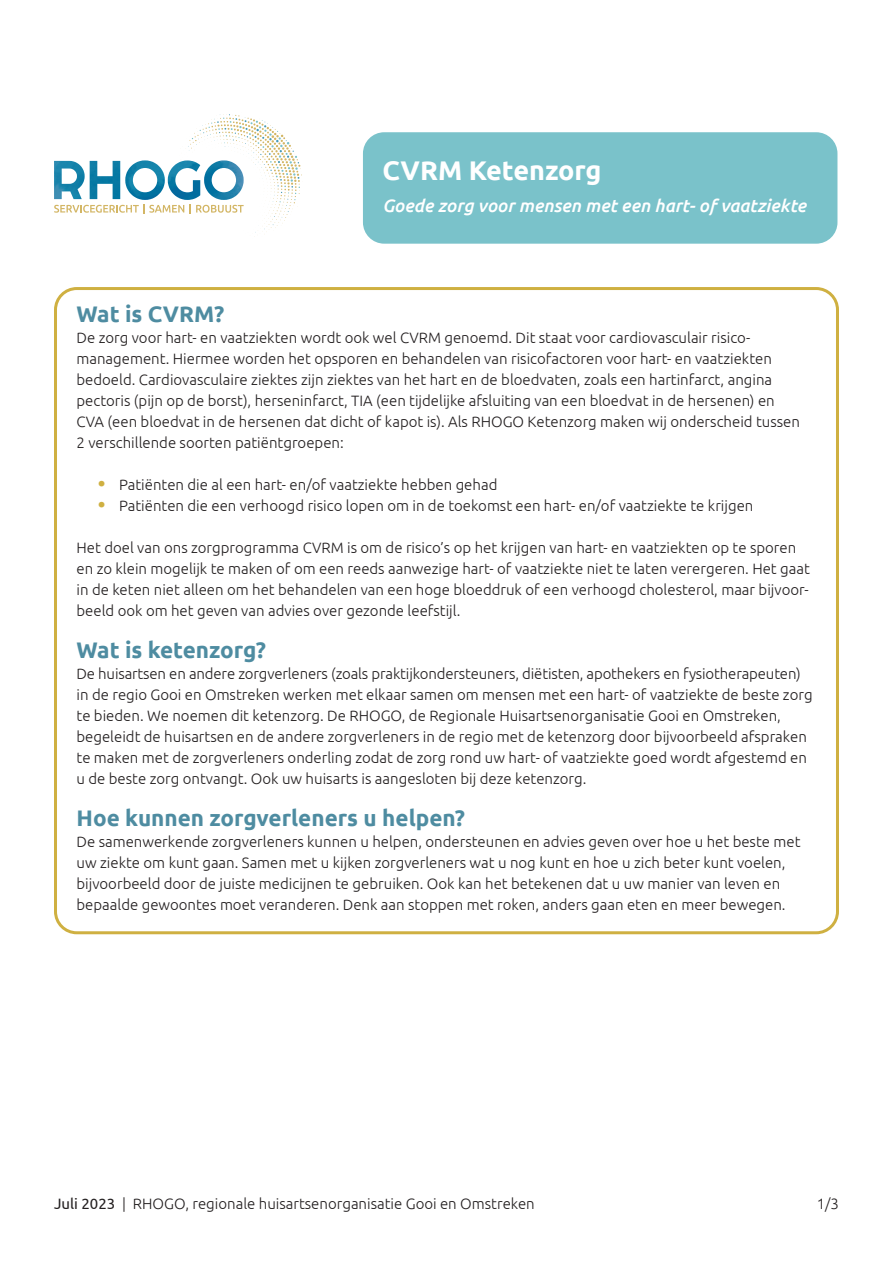
<style>
.page{position:relative;width:893px;height:1263px;background:#fff}
.page>*{position:absolute;margin:0;border:0;box-sizing:border-box;transform-origin:0 0}
.t1{font:700 27px "Ubuntu";color:#fff}
.t2{font:700 22.5px "Ubuntu";color:#4e8ca1}
.t3{font:italic 500 18px "Ubuntu";color:#fff}
.t4{font:300 15px/21px "Ubuntu";color:#231f20}
.s1{font-weight:500;font-size:21px;color:#cfb041}
.s2{font-weight:400}
</style>
<div class="page">
<div style="left:363px;top:132px;width:474px;height:112px;background:#7ac2ca;border-radius:21px"></div>
<svg style="left:54px;top:114px;width:248px;height:123px"></svg>
<img style="left:54px;top:161px;width:31px;height:38px">
<img style="left:90px;top:161px;width:30px;height:38px">
<img style="left:125px;top:160px;width:40px;height:40px">
<img style="left:168px;top:160px;width:32px;height:40px">
<img style="left:204px;top:160px;width:40px;height:40px">
<div style="left:54px;top:287px;width:785px;height:647px;border:3px solid #cfb041;border-radius:21px"></div>
<p class="t1" style="left:382px;top:154px;width:221px">CVRM Ketenzorg</p>
<p class="t3" style="left:382px;top:195px;width:425px">Goede zorg voor mensen met een hart- of vaatziekte</p>
<p class="t2" style="left:77px;top:300px;width:149px">Wat is CVRM?</p>
<p class="t4" style="left:77px;top:327px;width:675px">De zorg voor hart- en vaatziekten wordt ook wel CVRM genoemd. Dit staat voor cardiovasculair risico-</p>
<p class="t4" style="left:77px;top:348px;width:697px">management. Hiermee worden het opsporen en behandelen van risicofactoren voor hart- en vaatziekten</p>
<p class="t4" style="left:77px;top:369px;width:700px">bedoeld. Cardiovasculaire ziektes zijn ziektes van het hart en de bloedvaten, zoals een hartinfarct, angina pectoris (pijn op de borst), herseninfarct, TIA (een tijdelijke afsluiting van een bloedvat in de hersenen) en</p>
<p class="t4" style="left:77px;top:411px;width:725px">CVA (een bloedvat in de hersenen dat dicht of kapot is). Als RHOGO Ketenzorg maken wij onderscheid tussen<br>2 verschillende soorten patiëntgroepen:</p>
<p class="t4" style="left:98px;top:474px;width:401px"><span class="s1">•</span> Patiënten die al een hart- en/of vaatziekte hebben gehad</p>
<p class="t4" style="left:98px;top:495px;width:657px"><span class="s1">•</span> Patiënten die een verhoogd risico lopen om in de toekomst een hart- en/of vaatziekte te krijgen</p>
<p class="t4" style="left:77px;top:537px;width:735px">Het doel van ons zorgprogramma CVRM is om de risico’s op het krijgen van hart- en vaatziekten op te sporen en zo klein mogelijk te maken of om een reeds aanwezige hart- of vaatziekte niet te laten verergeren. Het gaat in de keten niet alleen om het behandelen van een hoge bloeddruk of een verhoogd cholesterol, maar bijvoor&shy;beeld ook om het geven van advies over gezonde leefstijl.</p>
<p class="t2" style="left:77px;top:636px;width:191px">Wat is ketenzorg?</p>
<p class="t4" style="left:77px;top:663px;width:738px">De huisartsen en andere zorgverleners (zoals praktijkondersteuners, diëtisten, apothekers en fysiotherapeuten) in de regio Gooi en Omstreken werken met elkaar samen om mensen met een hart- of vaatziekte de beste zorg te bieden. We noemen dit ketenzorg. De RHOGO, de Regionale Huisartsenorganisatie Gooi en Omstreken, begeleidt de huisartsen en de andere zorgverleners in de regio met de ketenzorg door bijvoorbeeld afspraken te maken met de zorgverleners onderling zodat de zorg rond uw hart- of vaatziekte goed wordt afgestemd en u de beste zorg ontvangt. Ook uw huisarts is aangesloten bij deze ketenzorg.</p>
<p class="t2" style="left:77px;top:804px;width:390px">Hoe kunnen zorgverleners u helpen?</p>
<p class="t4" style="left:77px;top:831px;width:725px">De samenwerkende zorgverleners kunnen u helpen, ondersteunen en advies geven over hoe u het beste met uw ziekte om kunt gaan. Samen met u kijken zorgverleners wat u nog kunt en hoe u zich beter kunt voelen, bijvoorbeeld door de juiste medicijnen te gebruiken. Ook kan het betekenen dat u uw manier van leven en bepaalde gewoontes moet veranderen. Denk aan stoppen met roken, anders gaan eten en meer bewegen.</p>
<p class="t4" style="left:54px;top:1193px;width:482px"><span class="s2">Juli 2023</span> | RHOGO, regionale huisartsenorganisatie Gooi en Omstreken</p>
<p class="t4" style="left:817px;top:1193px;width:24px">1/3</p>
</div>
